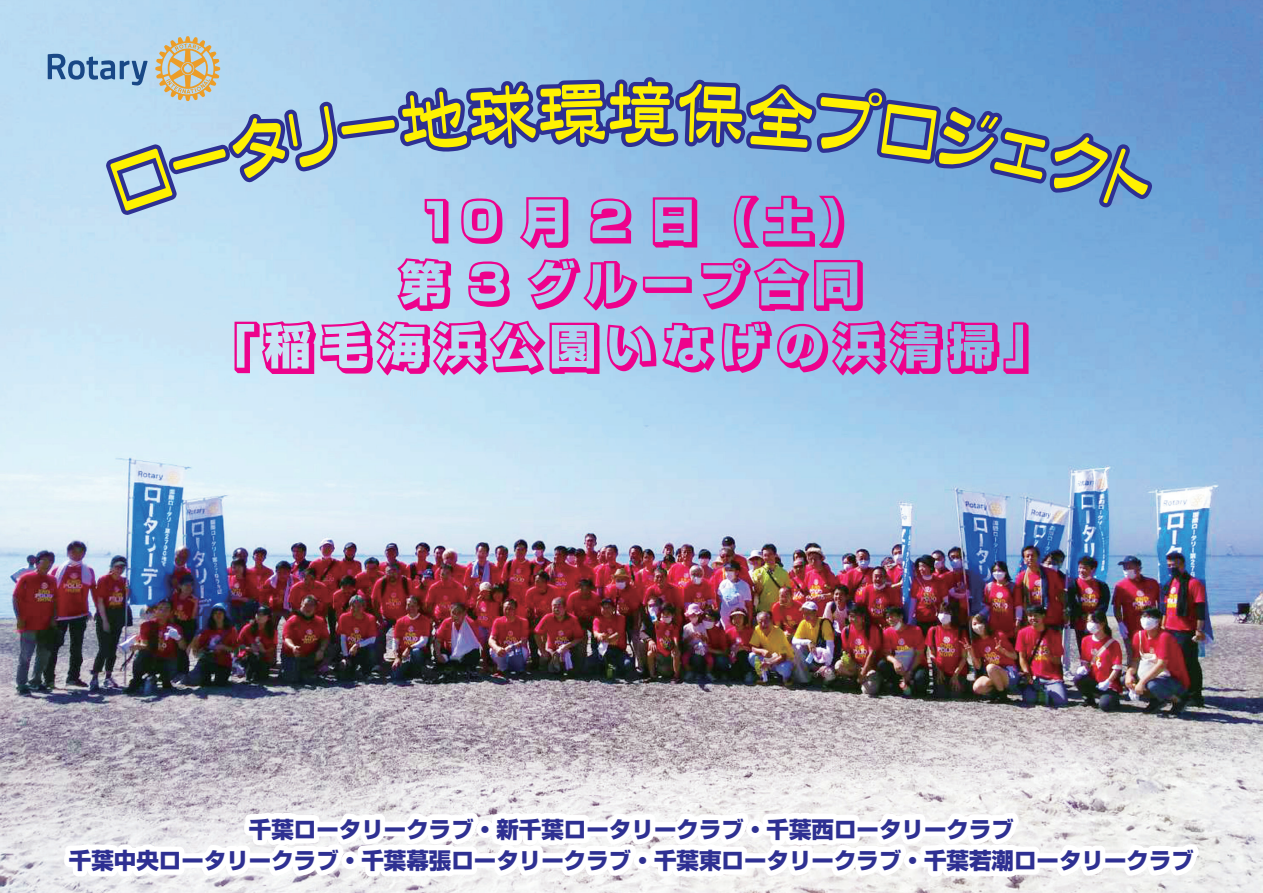
<style>
.page{position:relative;width:1263px;height:893px;background:#fff}
.page>*{position:absolute;margin:0;border:0;box-sizing:border-box;transform-origin:0 0}
.t1{font:69px "HGP Bouquet";color:#fff101}
.t2{font:57px/63px "Shin Go Min Shadow";color:#ed028c;text-align:center}
.t3{font:800 22.5px/31.5px "Shin Go Pro";color:#2e3092;text-align:center}
</style>
<div class="page">
<img style="left:0;top:0;width:1263px;height:893px">
<img style="left:598px;top:0;width:82px;height:784px">
<img style="left:671px;top:0;width:82px;height:614px">
<svg style="left:57px;top:784px;width:1149px;height:109px"></svg>
<svg style="left:48px;top:0;width:565px;height:221px;background:#97b7dc"></svg>
<svg style="left:678px;top:0;width:480px;height:215px;background:#6591cb"></svg>
<h1 class="t1" style="left:607px;top:77px;width:71px">境</h1>
<h2 class="t2" style="left:204px;top:187px;width:856px">10 月 2 日（土）<br>第 3 グループ合同<br>「稲毛海浜公園いなげの浜清掃」</h2>
<p class="t3" style="left:69px;top:811px;width:1127px">千葉ロータリークラブ・新千葉ロータリークラブ・千葉西ロータリークラブ<br>千葉中央ロータリークラブ・千葉幕張ロータリークラブ・千葉東ロータリークラブ・千葉若潮ロータリークラブ</p>
</div>
